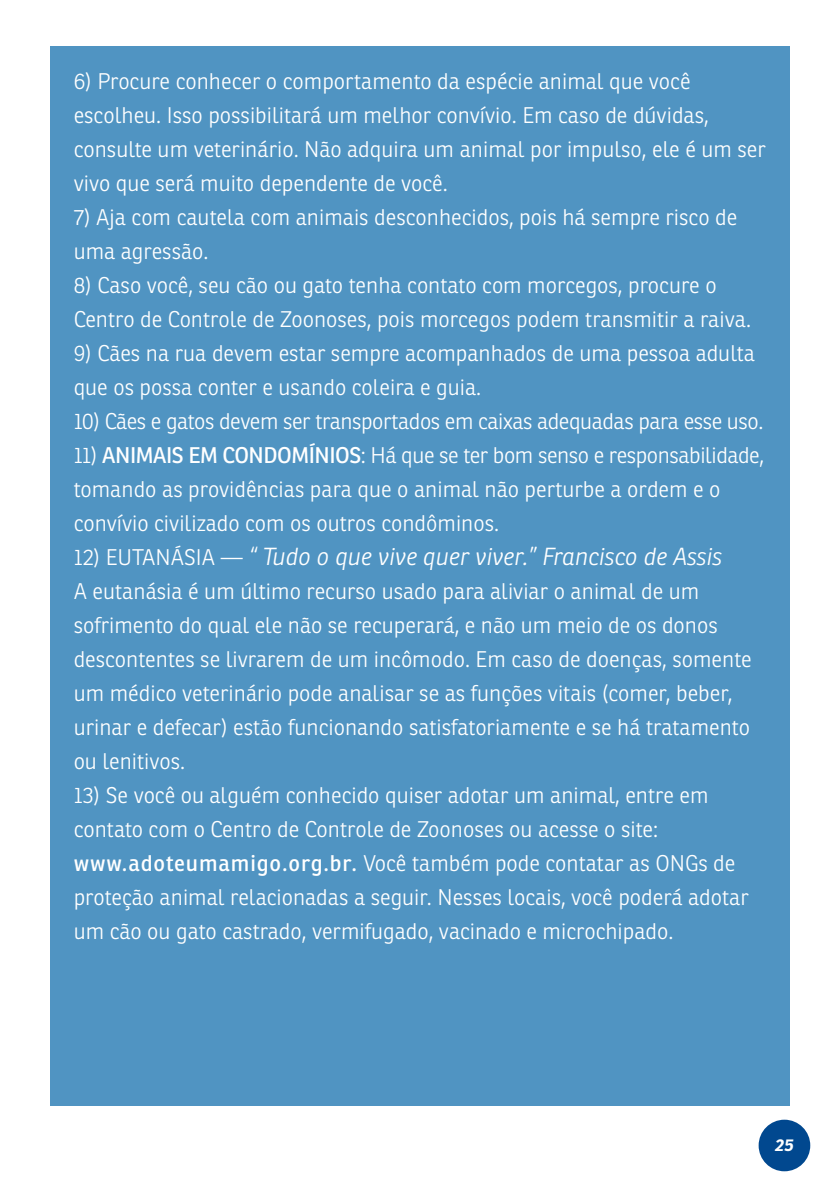
<style>
.page{position:relative;width:840px;height:1191px;background:#fff}
.page>*{position:absolute;margin:0;border:0;box-sizing:border-box;transform-origin:0 0}
.t1{font:italic 300 24px "Ronnia";color:#fff}
.t2{font:300 22px/34px "Ronnia";color:#fff}
.t3{font:300 22px "Ronnia";letter-spacing:-.02em;color:#fff}
.t4{font:italic 700 16.8px "Ronnia";color:#fff}
.s1{font-weight:400}
.s2{font-style:normal;font-size:22px}
</style>
<div class="page">
<div style="left:758px;top:1119px;width:51px;height:52px;background:#01488f;border-radius:50%"></div>
<div style="left:50px;top:47px;width:739px;height:1059px;background:#5094c2"></div>
<p class="t2" style="left:74px;top:64px;width:693px">6) Procure conhecer o comportamento da espécie animal que você escolheu. Isso possibilitará um melhor convívio. Em caso de dúvidas, consulte um veterinário. Não adquira um animal por impulso, ele é um ser vivo que será muito dependente de você.</p>
<p class="t2" style="left:74px;top:200px;width:664px">7) Aja com cautela com animais desconhecidos, pois há sempre risco de uma agressão.</p>
<p class="t2" style="left:74px;top:268px;width:678px">8) Caso você, seu cão ou gato tenha contato com morcegos, procure o<br>Centro de Controle de Zoonoses, pois morcegos podem transmitir a raiva.</p>
<p class="t2" style="left:74px;top:336px;width:682px">9) Cães na rua devem estar sempre acompanhados de uma pessoa adulta que os possa conter e usando coleira e guia.</p>
<p class="t3" style="left:74px;top:408px;width:690px">10) Cães e gatos devem ser transportados em caixas adequadas para esse uso.</p>
<p class="t2" style="left:74px;top:438px;width:691px">11) <span class="s1">ANIMAIS EM CONDOMÍNIOS</span>: Há que se ter bom senso e responsabilidade, tomando as providências para que o animal não perturbe a ordem e o convívio civilizado com os outros condôminos.</p>
<p class="t1" style="left:74px;top:542px;width:649px"><span class="s2">12) EUTANÁSIA —</span> “ Tudo o que vive quer viver.” Francisco de Assis</p>
<p class="t2" style="left:74px;top:574px;width:679px">A eutanásia é um último recurso usado para aliviar o animal de um sofrimento do qual ele não se recuperará, e não um meio de os donos descontentes se livrarem de um incômodo. Em caso de doenças, somente um médico veterinário pode analisar se as funções vitais (comer, beber, urinar e defecar) estão funcionando satisfatoriamente e se há tratamento ou lenitivos.</p>
<p class="t2" style="left:74px;top:778px;width:636px">13) Se você ou alguém conhecido quiser adotar um animal, entre em contato com o Centro de Controle de Zoonoses ou acesse o site:</p>
<p class="t2" style="left:74px;top:846px;width:676px"><span class="s1">www.adoteumamigo.org.br.</span> Você também pode contatar as ONGs de proteção animal relacionadas a seguir. Nesses locais, você poderá adotar um cão ou gato castrado, vermifugado, vacinado e microchipado.</p>
<p class="t4" style="left:774px;top:1134px;width:20px">25</p>
</div>
